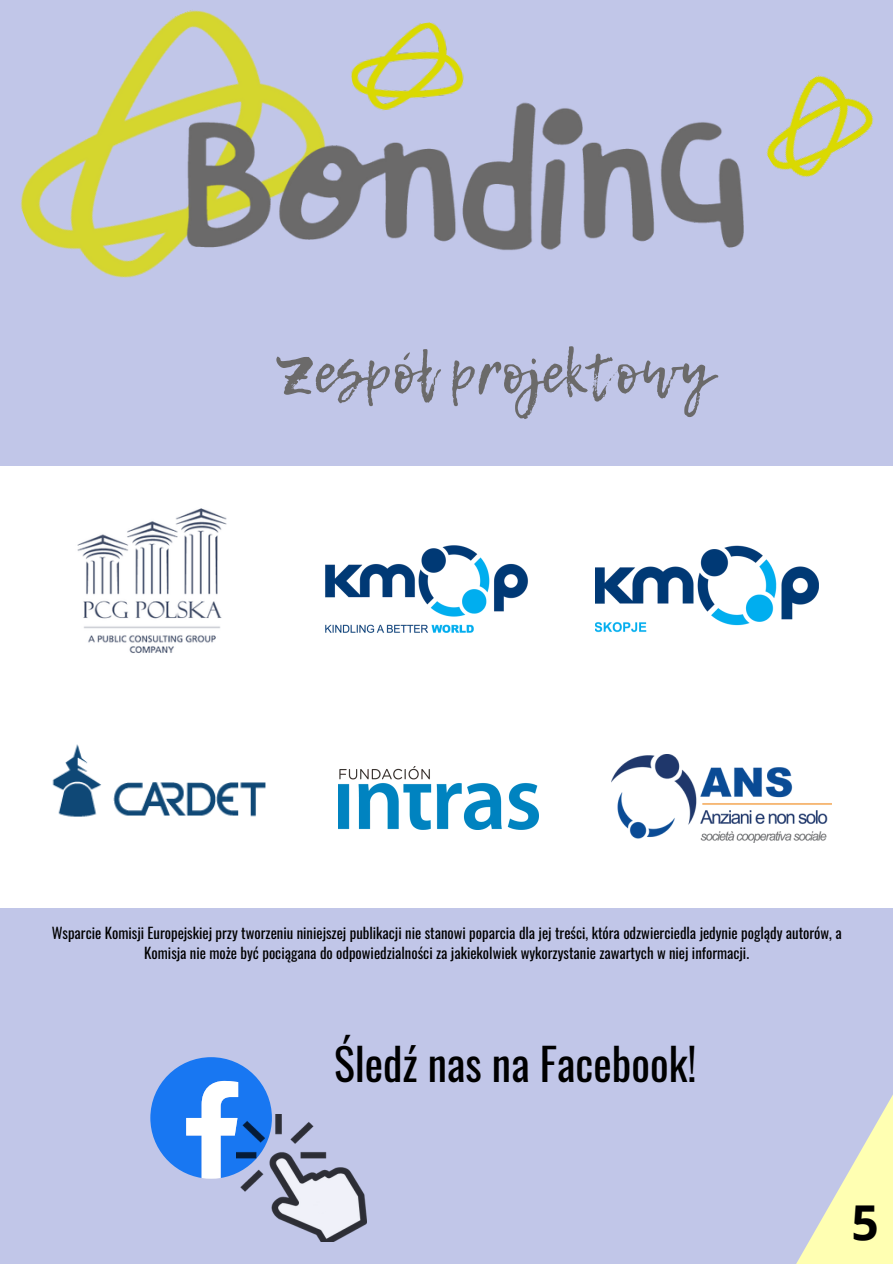
<style>
.page{position:relative;width:893px;height:1264px;background:#fff}
.page>*{position:absolute;margin:0;border:0;box-sizing:border-box;transform-origin:0 0}
.t1{font:55.8px "Lemon Tuesday";color:#6b6a6a}
.t2{font:700 48px "Open Sans";color:#000}
.t3{font:43.8px "Oswald";color:#000}
.t4{font:14.85px/20.2px "Oswald";color:#000;text-align:center}
</style>
<div class="page">
<div style="left:0;top:0;width:892px;height:1263px;background:#c1c6e8"></div>
<img style="left:20px;top:9px;width:228px;height:269px">
<img style="left:150px;top:51px;width:593px;height:227px">
<img style="left:766px;top:75px;width:107px;height:102px">
<img style="left:346px;top:22px;width:128px;height:91px">
<div style="left:0;top:466px;width:892px;height:441px;background:#fff"></div>
<img style="left:77px;top:508px;width:150px;height:145px">
<img style="left:325px;top:545px;width:203px;height:88px">
<img style="left:612px;top:754px;width:219px;height:88px">
<img style="left:52px;top:744px;width:214px;height:73px">
<img style="left:338px;top:766px;width:200px;height:63px">
<img style="left:595px;top:545px;width:223px;height:88px">
<svg style="left:150px;top:1057px;width:122px;height:121px"></svg>
<img style="left:237px;top:1114px;width:129px;height:127px">
<svg style="left:797px;top:1097px;width:95px;height:166px"></svg>
<p class="t1" style="left:276px;top:331px;width:436px">Zespół projektowy</p>
<p class="t4" style="left:52px;top:921px;width:791px">Wsparcie Komisji Europejskiej przy tworzeniu niniejszej publikacji nie stanowi poparcia dla jej treści, która odzwierciedla jedynie poglądy autorów, a<br>Komisja nie może być pociągana do odpowiedzialności za jakiekolwiek wykorzystanie zawartych w niej informacji.</p>
<p class="t3" style="left:334px;top:1029px;width:364px">Śledź nas na Facebook!</p>
<p class="t2" style="left:851px;top:1189px;width:29px">5</p>
</div>
